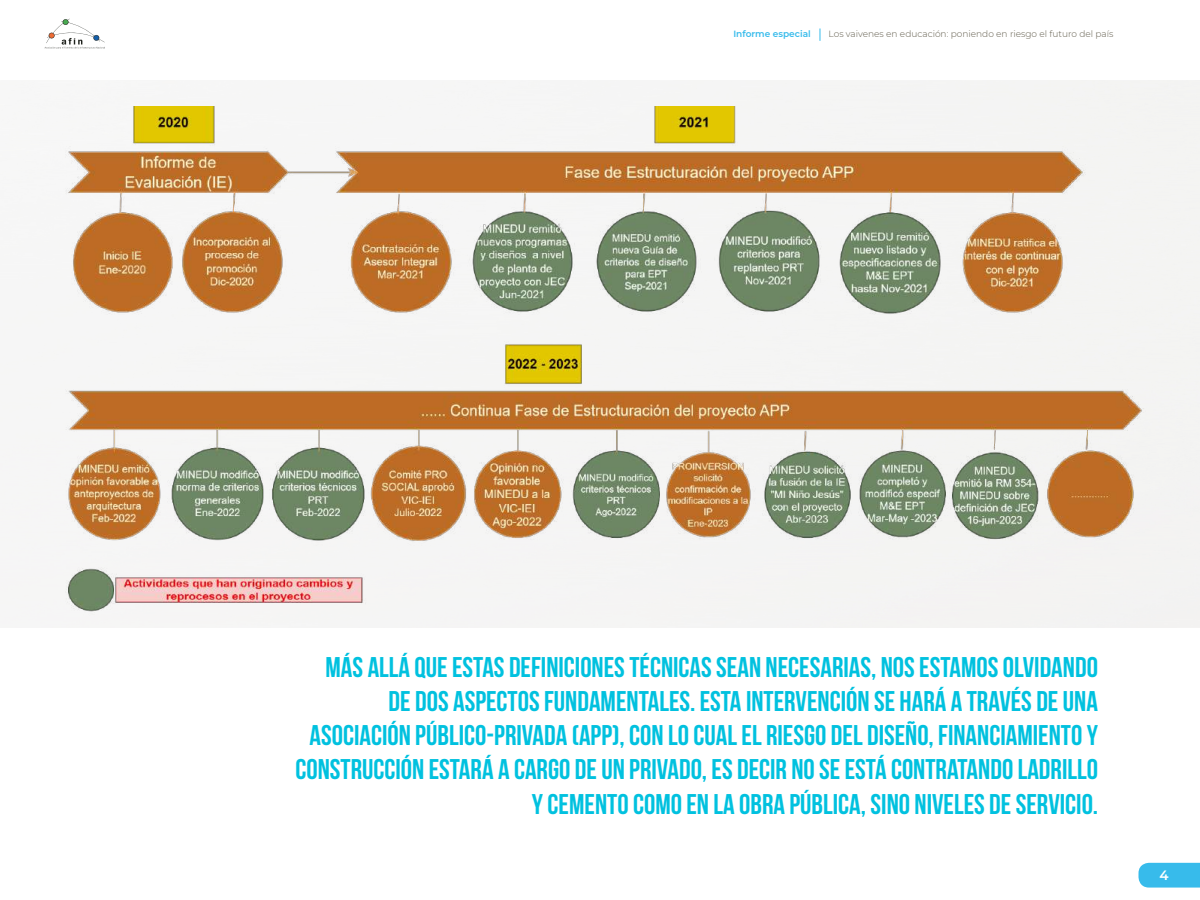
<style>
.page{position:relative;width:1200px;height:900px;background:#fff}
.page>*{position:absolute;margin:0;border:0;box-sizing:border-box;transform-origin:0 0}
.t1{font:700 28.5px/34.2px "Bebas Neue";color:#01c1df;text-align:right}
.t2{font:600 13.5px "Montserrat";color:#fff}
.t3{font:300 9px "Montserrat";color:#625d4d}
.t4{font:600 9px "Montserrat";color:#37bbeb}
</style>
<div class="page">
<svg style="left:1138px;top:863px;width:62px;height:25px;background:#41beec"></svg>
<svg style="left:820px;top:28px;width:1px;height:13px"></svg>
<svg style="left:45px;top:19px;width:60px;height:30px"></svg>
<div style="left:7px;top:81px;width:1193px;height:546px;background:#f5f4f4"></div>
<img style="left:60px;top:107px;width:1032px;height:216px">
<img style="left:60px;top:336px;width:1090px;height:213px">
<img style="left:60px;top:562px;width:310px;height:56px">
<p class="t4" style="left:733px;top:28px;width:79px">Informe especial</p>
<p class="t3" style="left:829px;top:28px;width:286px">Los vaivenes en educación: poniendo en riesgo el futuro del país</p>
<p class="t1" style="left:295px;top:650px;width:804px">MÁS ALLÁ QUE ESTAS DEFINICIONES TÉCNICAS SEAN NECESARIAS, NOS ESTAMOS OLVIDANDO<br>DE DOS ASPECTOS FUNDAMENTALES. ESTA INTERVENCIÓN SE HARÁ A TRAVÉS DE UNA ASOCIACIÓN PÚBLICO-PRIVADA (APP), CON LO CUAL EL RIESGO DEL DISEÑO, FINANCIAMIENTO Y CONSTRUCCIÓN ESTARÁ A CARGO DE UN PRIVADO, ES DECIR NO SE ESTÁ CONTRATANDO LADRILLO Y CEMENTO COMO EN LA OBRA PÚBLICA, SINO NIVELES DE SERVICIO.</p>
<p class="t2" style="left:1159px;top:865px;width:11px">4</p>
</div>
